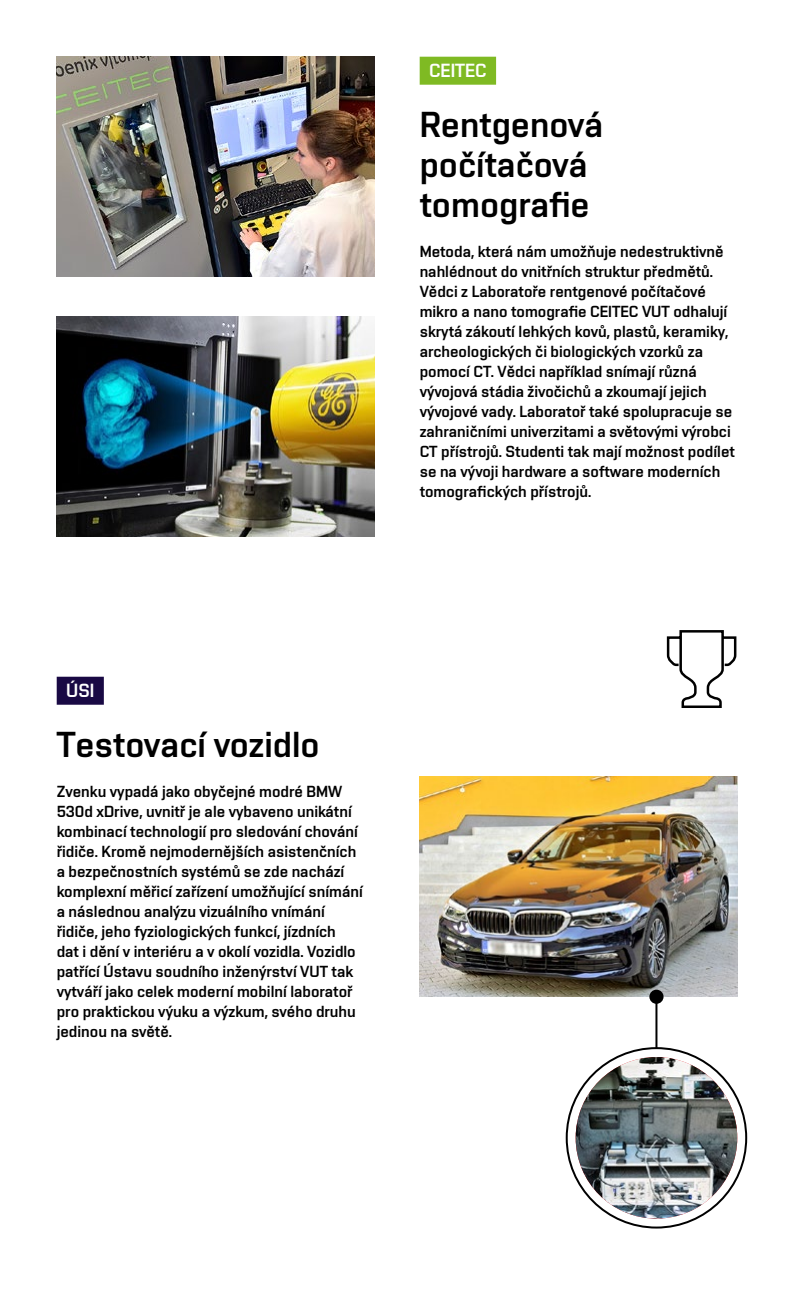
<style>
.page{position:relative;width:794px;height:1304px;background:#fff}
.page>*{position:absolute;margin:0;border:0;box-sizing:border-box;transform-origin:0 0}
.t1{font:36px/40px "Vafle VUT";color:#000}
.t2{font:19px "Vafle VUT";color:#fff}
.t3{font:16px/20px "Vafle VUT";color:#000}
</style>
<div class="page">
<svg style="left:666px;top:630px;width:71px;height:78px"></svg>
<div style="left:420px;top:57px;width:76px;height:28px;background:#7fba23"></div>
<div style="left:57px;top:677px;width:47px;height:28px;background:#190944"></div>
<img style="left:420px;top:777px;width:317px;height:220px">
<img style="left:575px;top:1057px;width:162px;height:162px;border-radius:81px">
<div style="left:649px;top:990px;width:14px;height:14px;background:#000;border-radius:50%"></div>
<hr style="left:655px;top:997px;width:2px;height:51px;background:#000">
<img style="left:57px;top:57px;width:317px;height:220px">
<img style="left:57px;top:317px;width:317px;height:220px">
<p class="t2" style="left:429px;top:59px;width:59px">CEITEC</p>
<h1 class="t1" style="left:420px;top:104px;width:185px">Rentgenová počítačová tomografie</h1>
<p class="t3" style="left:420px;top:241px;width:317px">Metoda, která nám umožňuje nedestruktivně nahlédnout do vnitřních struktur předmětů.<br>Vědci z Laboratoře rentgenové počítačové mikro a nano tomografie CEITEC VUT odhalují skrytá zákoutí lehkých kovů, plastů, keramiky, archeologických či biologických vzorků za pomocí CT. Vědci například snímají různá vývojová stádia živočichů a zkoumají jejich vývojové vady. Laboratoř také spolupracuje se zahraničními univerzitami a světovými výrobci CT přístrojů. Studenti tak mají možnost podílet se na vývoji hardware a software moderních tomografických přístrojů.</p>
<p class="t2" style="left:66px;top:679px;width:30px">ÚSI</p>
<h1 class="t1" style="left:57px;top:724px;width:264px">Testovací vozidlo</h1>
<p class="t3" style="left:57px;top:781px;width:308px">Zvenku vypadá jako obyčejné modré BMW 530d xDrive, uvnitř je ale vybaveno unikátní kombinací technologií pro sledování chování řidiče. Kromě nejmodernějších asistenčních a bezpečnostních systémů se zde nachází komplexní měřicí zařízení umožňující snímání a následnou analýzu vizuálního vnímání řidiče, jeho fyziologických funkcí, jízdních<br>dat i dění v interiéru a v okolí vozidla. Vozidlo patřící Ústavu soudního inženýrství VUT tak vytváří jako celek moderní mobilní laboratoř pro praktickou výuku a výzkum, svého druhu jedinou na světě.</p>
</div>
